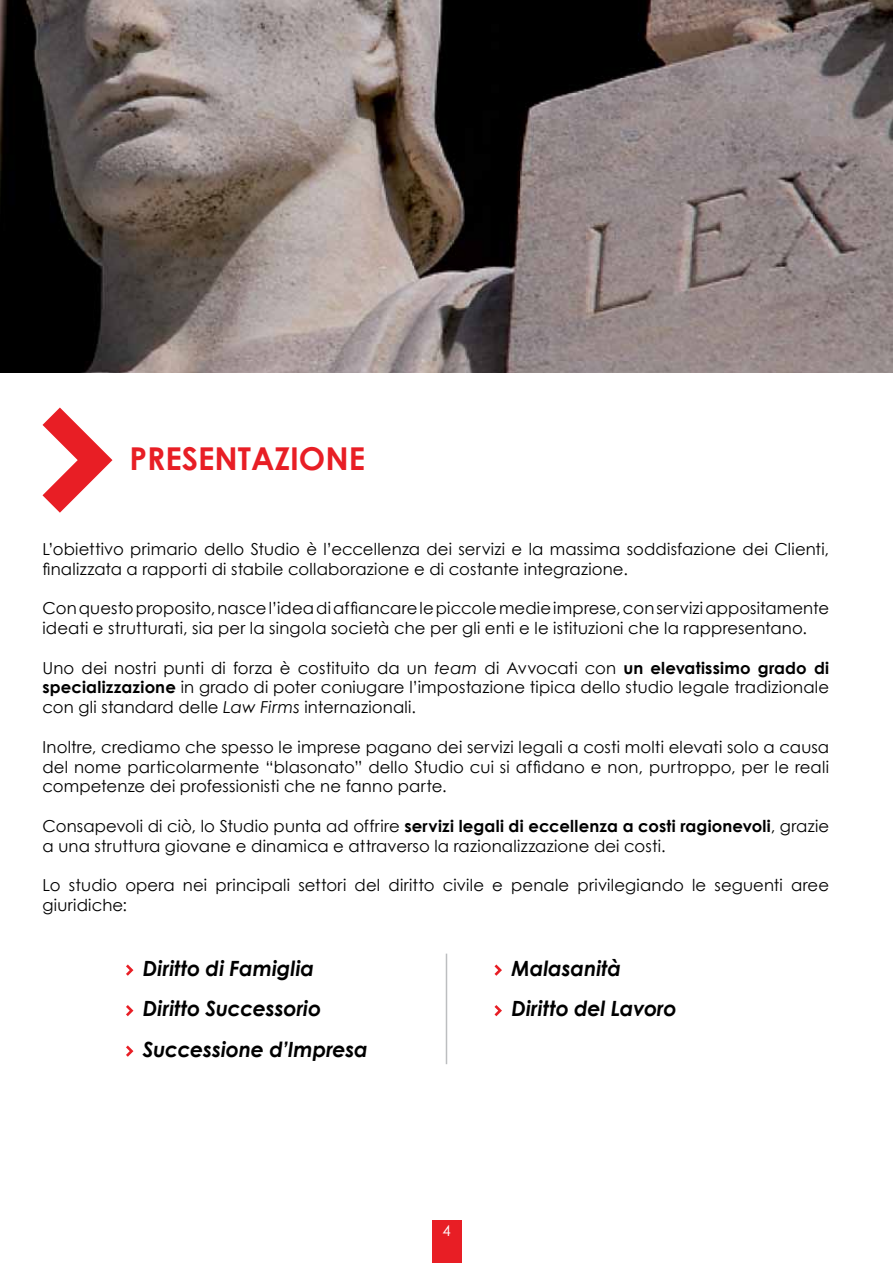
<style>
.page{position:relative;width:893px;height:1263px;background:#fff}
.page>*{position:absolute;margin:0;border:0;box-sizing:border-box;transform-origin:0 0}
.t1{font:700 31.5px "Century Gothic";color:#e81e25}
.t2{font:italic 700 21px/40.5px "Century Gothic";letter-spacing:-.005em;color:#000}
.t3{font:16.5px/19.8px "Century Gothic";letter-spacing:.01em;color:#000}
.t4{font:15px "Century Gothic";color:#fff}
.s1{font-style:italic}
.s2{font-weight:700}
</style>
<div class="page">
<div style="left:432px;top:1220px;width:29px;height:43px;background:#e81e25"></div>
<img style="left:0;top:0;width:893px;height:372px">
<svg style="left:43px;top:407px;width:69px;height:106px"></svg>
<svg style="left:126px;top:964px;width:7px;height:12px"></svg>
<svg style="left:126px;top:1005px;width:7px;height:11px"></svg>
<svg style="left:126px;top:1045px;width:7px;height:12px"></svg>
<svg style="left:494px;top:964px;width:8px;height:12px"></svg>
<svg style="left:494px;top:1005px;width:8px;height:11px"></svg>
<hr style="left:446px;top:954px;width:1px;height:110px;background:#bcbec0">
<h1 class="t1" style="left:129px;top:435px;width:237px">PRESENTAZIONE</h1>
<p class="t3" style="left:43px;top:539px;width:788px">L’obiettivo primario dello Studio è l’eccellenza dei servizi e la massima soddisfazione dei Clienti, finalizzata a rapporti di stabile collaborazione e di costante integrazione.</p>
<p class="t3" style="left:43px;top:598px;width:788px">Con questo proposito, nasce l’idea di affiancare le piccole medie imprese, con servizi appositamente ideati e strutturati, sia per la singola società che per gli enti e le istituzioni che la rappresentano.</p>
<p class="t3" style="left:43px;top:657px;width:788px;text-align:justify">Uno dei nostri punti di forza è costituito da un <span class="s1">team</span> di Avvocati con <span class="s2">un elevatissimo grado di specializzazione</span> in grado di poter coniugare l’impostazione tipica dello studio legale tradizionale con gli standard delle <span class="s1">Law Firms</span> internazionali.</p>
<p class="t3" style="left:43px;top:737px;width:788px;text-align:justify">Inoltre, crediamo che spesso le imprese pagano dei servizi legali a costi molti elevati solo a causa del nome particolarmente “blasonato” dello Studio cui si affidano e non, purtroppo, per le reali competenze dei professionisti che ne fanno parte.</p>
<p class="t3" style="left:43px;top:816px;width:788px">Consapevoli di ciò, lo Studio punta ad offrire <span class="s2">servizi legali di eccellenza a costi ragionevoli</span>, grazie a una struttura giovane e dinamica e attraverso la razionalizzazione dei costi.</p>
<p class="t3" style="left:43px;top:875px;width:788px">Lo studio opera nei principali settori del diritto civile e penale privilegiando le seguenti aree giuridiche:</p>
<p class="t2" style="left:143px;top:947px;width:226px">Diritto di Famiglia<br>Diritto Successorio<br>Successione d’Impresa</p>
<p class="t2" style="left:511px;top:947px;width:167px">Malasanità<br>Diritto del Lavoro</p>
<p class="t4" style="left:442px;top:1220px;width:10px">4</p>
</div>
